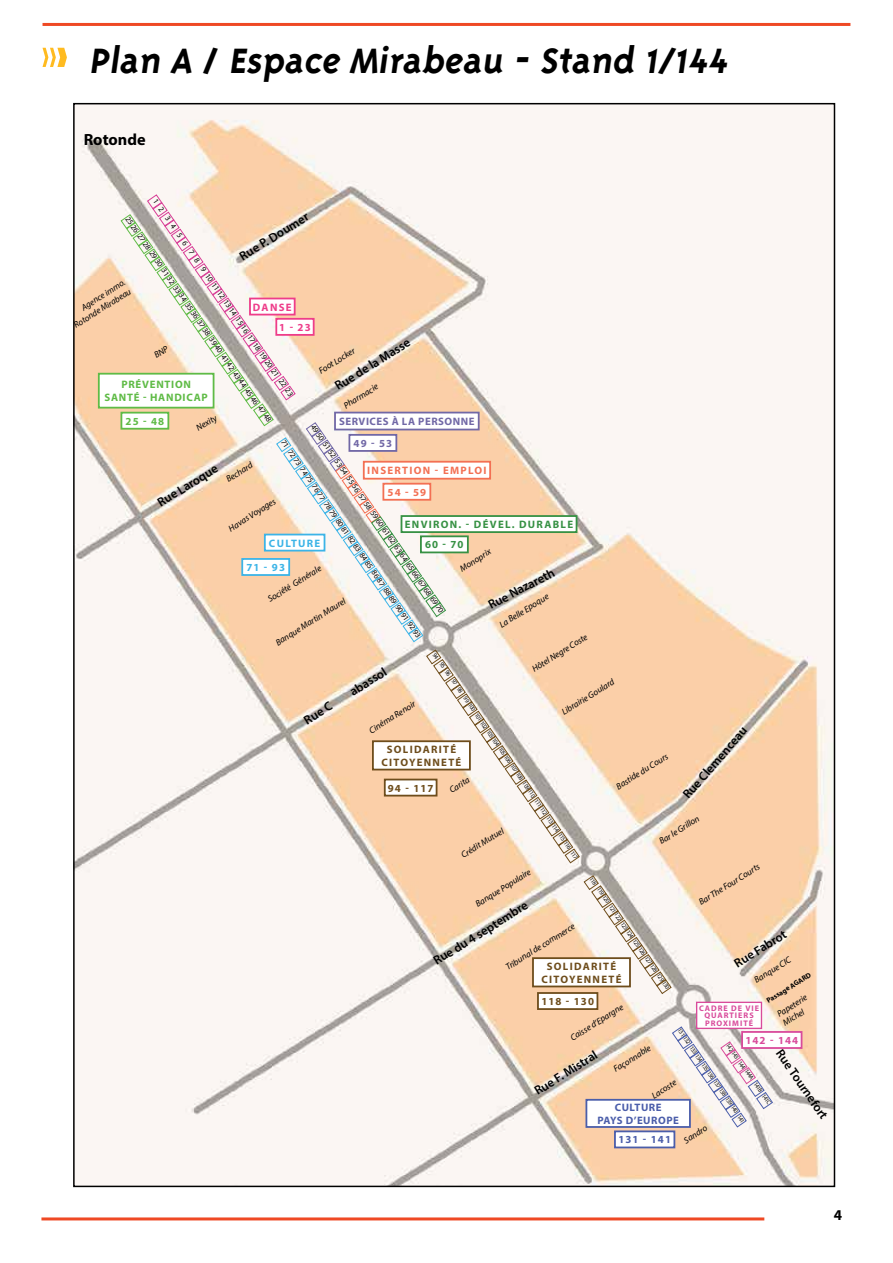
<style>
.page{position:relative;width:893px;height:1263px;background:#fff}
.page>*{position:absolute;margin:0;border:0;box-sizing:border-box;transform-origin:0 0}
.t1{font:700 40.5px "Triplex";color:#000}
.t2{font:700 16.2px "Myriad Pro";color:#000}
.t3{font:700 15px "Myriad Pro";color:#000}
.t4{font:600 12.6px "Myriad Pro";color:#000}
.t5{font:700 10.8px/12.9px "Myriad Pro";letter-spacing:.12em;color:#6e4d1c}
.t6{font:700 10.8px/12.9px "Myriad Pro";letter-spacing:.07em;color:#5fbb46}
.t7{font:700 10.8px "Myriad Pro";letter-spacing:.12em;color:#379144}
.t8{font:700 10.8px/12.9px "Myriad Pro";letter-spacing:.05em;color:#4b5eaa;text-align:center}
.t9{font:700 10.8px "Myriad Pro";letter-spacing:.05em;color:#7168a6}
.t10{font:700 10.8px "Myriad Pro";letter-spacing:.12em;color:#f37053}
.t11{font:700 10.8px "Myriad Pro";letter-spacing:.11em;color:#3cb4e7}
.t12{font:700 10.8px "Myriad Pro";letter-spacing:.12em;color:#ee3d8a}
.t13{font:700 10.8px "Myriad Pro";letter-spacing:.1em;color:#d94b9b}
.t14{font:italic 9px/10.8px "Myriad Pro";color:#000;text-align:right}
.t15{font:700 8.1px/7.5px "Myriad Pro";letter-spacing:.12em;color:#d94b9b}
.t16{font:7.8px "Myriad Pro";color:#000}
.t17{font:700 7.2px "Myriad Pro";color:#000}
.t18{font:6.3px "Myriad Pro";color:#000;scale:.9 1}
</style>
<div class="page">
<hr style="left:43px;top:23px;width:807px;height:3px;background:#ef4924">
<hr style="left:41px;top:1217px;width:723px;height:3px;background:#ef4924">
<svg style="left:43px;top:48px;width:24px;height:19px"></svg>
<img style="left:76px;top:106px;width:756px;height:1078px">
<svg style="left:583px;top:875px;width:89px;height:119px"></svg>
<div style="left:99px;top:374px;width:115px;height:34px;background:#fff"></div>
<div style="left:98px;top:373px;width:116px;height:35px;border:2px solid #5fbb46"></div>
<div style="left:401px;top:516px;width:176px;height:16px;background:#fff"></div>
<div style="left:401px;top:515px;width:176px;height:18px;border:2px solid #379144"></div>
<div style="left:335px;top:413px;width:144px;height:16px;background:#fff"></div>
<div style="left:334px;top:412px;width:146px;height:18px;border:2px solid #7168a6"></div>
<div style="left:364px;top:462px;width:126px;height:17px;background:#fff"></div>
<div style="left:363px;top:461px;width:128px;height:19px;border:2px solid #f37053"></div>
<div style="left:373px;top:741px;width:97px;height:28px;background:#fff"></div>
<div style="left:372px;top:740px;width:99px;height:30px;border:2px solid #6e4d1c"></div>
<div style="left:533px;top:958px;width:97px;height:28px;background:#fff"></div>
<div style="left:532px;top:957px;width:99px;height:30px;border:2px solid #6e4d1c"></div>
<div style="left:586px;top:1100px;width:104px;height:27px;background:#fff"></div>
<div style="left:585px;top:1099px;width:106px;height:29px;border:2px solid #4b5eaa"></div>
<div style="left:697px;top:1002px;width:64px;height:26px;background:#fff"></div>
<div style="left:696px;top:1002px;width:66px;height:27px;border:1px solid #d94b9b"></div>
<div style="left:421px;top:536px;width:47px;height:16px;background:#fff"></div>
<div style="left:420px;top:535px;width:49px;height:18px;border:2px solid #379144"></div>
<div style="left:385px;top:779px;width:52px;height:17px;background:#fff"></div>
<div style="left:384px;top:779px;width:53px;height:17px;border:2px solid #6e4d1c"></div>
<div style="left:538px;top:993px;width:59px;height:16px;background:#fff"></div>
<div style="left:537px;top:992px;width:61px;height:18px;border:2px solid #6e4d1c"></div>
<div style="left:615px;top:1131px;width:59px;height:16px;background:#fff"></div>
<div style="left:614px;top:1130px;width:61px;height:18px;border:2px solid #4b5eaa"></div>
<div style="left:742px;top:1032px;width:60px;height:16px;background:#fff"></div>
<div style="left:741px;top:1031px;width:61px;height:18px;border:2px solid #d94b9b"></div>
<svg style="left:426px;top:649px;width:154px;height:215px"></svg>
<svg style="left:120px;top:194px;width:326px;height:449px"></svg>
<svg style="left:671px;top:1026px;width:102px;height:102px"></svg>
<h1 class="t1" style="left:89px;top:37px;width:645px">P lan A / Espace Mirabeau - Stand 1/144</h1>
<h2 class="t2" style="left:84px;top:129px;width:63px">ROTONDE</h2>
<p class="t16" style="left:158px;top:197px;width:217px;rotate:55deg">1 2 3 4 5 6 7 8 9 10 1112 1314 1516 1718 1920 21</p>
<h3 class="t4" style="left:236px;top:250px;width:80px;rotate:-32deg">Rue P. Doumer</h3>
<p class="t16" style="left:131px;top:215px;width:250px;rotate:55deg">25 26 27 28 29 30 31 32 33 34 35 36 37 38 39 40 41 42 43 44 45 46 47 48</p>
<p class="t14" style="left:66px;top:312px;width:67px;rotate:-32deg">Agence immo.<br>Rotonde Mirabeau</p>
<p class="t12" style="left:253px;top:300px;width:40px">DANSE</p>
<p class="t12" style="left:279px;top:320px;width:33px">1 - 23</p>
<h3 class="t4" style="left:332px;top:380px;width:88px;rotate:-32deg">Rue de la Masse</h3>
<p class="t14" style="left:316px;top:367px;width:43px;rotate:-32deg">Foot Locker</p>
<p class="t14" style="left:341px;top:401px;width:40px;rotate:-32deg">Pharmacie</p>
<p class="t16" style="left:284px;top:376px;width:21px;rotate:55deg">22 23</p>
<p class="t6" style="left:121px;top:378px;width:37px">PRÉVENT</p>
<p class="t6" style="left:105px;top:378px;width:105px;text-indent:67px">ION<br>SANTÉ - HANDICAP</p>
<p class="t14" style="left:194px;top:424px;width:24px;rotate:-32deg">Nexity</p>
<p class="t9" style="left:339px;top:414px;width:20px">SERVIC</p>
<p class="t9" style="left:377px;top:414px;width:63px">ES À LA PERSO</p>
<p class="t9" style="left:453px;top:414px;width:23px">NNE</p>
<p class="t6" style="left:126px;top:414px;width:40px">25 - 48</p>
<p class="t16" style="left:316px;top:423px;width:229px;rotate:55deg">49 50 51 52 53 54 55 56 57 58 59 60 61 62 63 64 65 66 67 68 69 70</p>
<p class="t9" style="left:354px;top:436px;width:40px">49 - 53</p>
<p class="t16" style="left:293px;top:448px;width:229px;rotate:55deg">72 73 74 75 76 77 78 79 80 81 82 83 84 85 86 87 88 89 90 91 92 93</p>
<p class="t14" style="left:224px;top:475px;width:31px;rotate:-32deg">Bechard</p>
<p class="t14" style="left:226px;top:524px;width:55px;rotate:-32deg">Havas Voyages</p>
<p class="t14" style="left:266px;top:595px;width:63px;rotate:-32deg">Société Générale</p>
<h3 class="t4" style="left:154px;top:497px;width:70px;rotate:-32deg">Rue Laroque</h3>
<p class="t10" style="left:367px;top:464px;width:84px">INSERTION - EMPLOI</p>
<p class="t10" style="left:388px;top:485px;width:40px">54 - 59</p>
<p class="t7" style="left:405px;top:517px;width:24px">ENVIRO</p>
<p class="t7" style="left:450px;top:517px;width:78px">N. - DÉVEL. DURA</p>
<p class="t7" style="left:553px;top:517px;width:22px">BLE</p>
<p class="t11" style="left:269px;top:536px;width:53px">CULTURE</p>
<p class="t7" style="left:425px;top:538px;width:40px">60 - 70</p>
<p class="t14" style="left:458px;top:564px;width:36px;rotate:-32deg">Monoprix</p>
<p class="t11" style="left:246px;top:560px;width:40px">71 - 93</p>
<h3 class="t4" style="left:486px;top:599px;width:74px;rotate:-28deg">Rue Nazareth</h3>
<p class="t14" style="left:497px;top:621px;width:58px;rotate:-32deg">La Belle Epoque</p>
<p class="t14" style="left:530px;top:665px;width:65px;rotate:-32deg">Hôtel Negre Coste</p>
<p class="t14" style="left:559px;top:708px;width:62px;rotate:-32deg">Librairie Goulard</p>
<p class="t14" style="left:614px;top:782px;width:61px;rotate:-32deg">Bastide du Cours</p>
<p class="t14" style="left:657px;top:837px;width:47px;rotate:-32deg">Bar le Grillon</p>
<p class="t14" style="left:273px;top:638px;width:82px;rotate:-32deg">Banque Martin Maurel</p>
<p class="t18" style="left:444px;top:661px;width:90px;rotate:55deg">95 96 97 98 99 100 101 102</p>
<h3 class="t4" style="left:347px;top:685px;width:43px;rotate:-32deg">abassol</h3>
<h3 class="t4" style="left:301px;top:714px;width:32px;rotate:-32deg">Rue C</h3>
<p class="t14" style="left:367px;top:726px;width:54px;rotate:-32deg">Cinéma Renoir</p>
<h3 class="t4" style="left:679px;top:791px;width:92px;rotate:-49deg">Rue Clemenceau</h3>
<p class="t18" style="left:491px;top:728px;width:44px;rotate:55deg">103 104 105 106</p>
<p class="t5" style="left:381px;top:742px;width:80px;text-indent:62px">TÉ<br>CITOYENNETÉ</p>
<p class="t5" style="left:387px;top:742px;width:15px">SOLIDARI</p>
<p class="t18" style="left:515px;top:763px;width:127px;rotate:55deg">107 108 109 110 111 112 113 114 115 116 117</p>
<p class="t14" style="left:447px;top:786px;width:24px;rotate:-32deg">Carita</p>
<p class="t5" style="left:388px;top:781px;width:47px">94 - 117</p>
<p class="t14" style="left:459px;top:851px;width:50px;rotate:-32deg">Crédit Mutuel</p>
<p class="t14" style="left:696px;top:898px;width:72px;rotate:-32deg">Bar The Four Courts</p>
<p class="t14" style="left:473px;top:900px;width:65px;rotate:-32deg">Banque Populaire</p>
<p class="t18" style="left:594px;top:876px;width:151px;rotate:55deg">118 119 120 121 122 123 124 125 126 127 128 129 130</p>
<h3 class="t4" style="left:430px;top:955px;width:110px;rotate:-32deg">Rue du 4 septembre</h3>
<p class="t14" style="left:504px;top:963px;width:81px;rotate:-32deg">Tribunal de commerce</p>
<h3 class="t4" style="left:731px;top:957px;width:61px;rotate:-32deg">Rue Fabrot</h3>
<p class="t14" style="left:752px;top:976px;width:43px;rotate:-32deg">Banque CIC</p>
<p class="t14" style="left:775px;top:1010px;width:35px;text-align:left;rotate:-32deg">Papeterie<br>Michel</p>
<p class="t5" style="left:541px;top:959px;width:80px;text-indent:62px">TÉ<br>CITOYENNETÉ</p>
<p class="t5" style="left:547px;top:959px;width:15px">SOLIDARI</p>
<p class="t17" style="left:765px;top:997px;width:52px;rotate:-32deg">PASSAGE AGARD</p>
<p class="t5" style="left:541px;top:995px;width:54px">118 - 130</p>
<p class="t14" style="left:568px;top:1033px;width:62px;rotate:-32deg">Caisse d’Epargne</p>
<p class="t15" style="left:699px;top:1004px;width:13px">CADR</p>
<p class="t15" style="left:724px;top:1004px;width:37px">EDEVIE</p>
<p class="t15" style="left:704px;top:1012px;width:14px">QUAR</p>
<p class="t15" style="left:705px;top:1012px;width:45px;text-indent:24px">TIERS<br>PROXIMI</p>
<p class="t15" style="left:743px;top:1019px;width:10px">TÉ</p>
<p class="t18" style="left:682px;top:1027px;width:114px;rotate:55deg">131 132 133 134 135 136 137 138 139 140</p>
<p class="t13" style="left:745px;top:1033px;width:54px">142 - 144</p>
<p class="t18" style="left:758px;top:1080px;width:30px;rotate:55deg">141B 141C</p>
<p class="t18" style="left:731px;top:1042px;width:34px;rotate:55deg">142 143 144</p>
<p class="t14" style="left:611px;top:1065px;width:44px;rotate:-32deg">Façonnable</p>
<p class="t14" style="left:650px;top:1091px;width:29px;rotate:-32deg">Lacoste</p>
<h3 class="t4" style="left:785px;top:1046px;width:83px;rotate:55deg">Rue Tournefort</h3>
<h3 class="t4" style="left:531px;top:1085px;width:73px;rotate:-32deg">Rue F. Mistral</h3>
<p class="t18" style="left:749px;top:1067px;width:14px;rotate:55deg">144A</p>
<p class="t8" style="left:597px;top:1100px;width:82px">CULTURE<br>PAYS D’EUROPE</p>
<p class="t8" style="left:618px;top:1133px;width:54px">131 - 141</p>
<p class="t14" style="left:682px;top:1136px;width:28px;rotate:-32deg">Sandro</p>
<h3 class="t3" style="left:834px;top:1205px;width:10px">4</h3>
</div>
